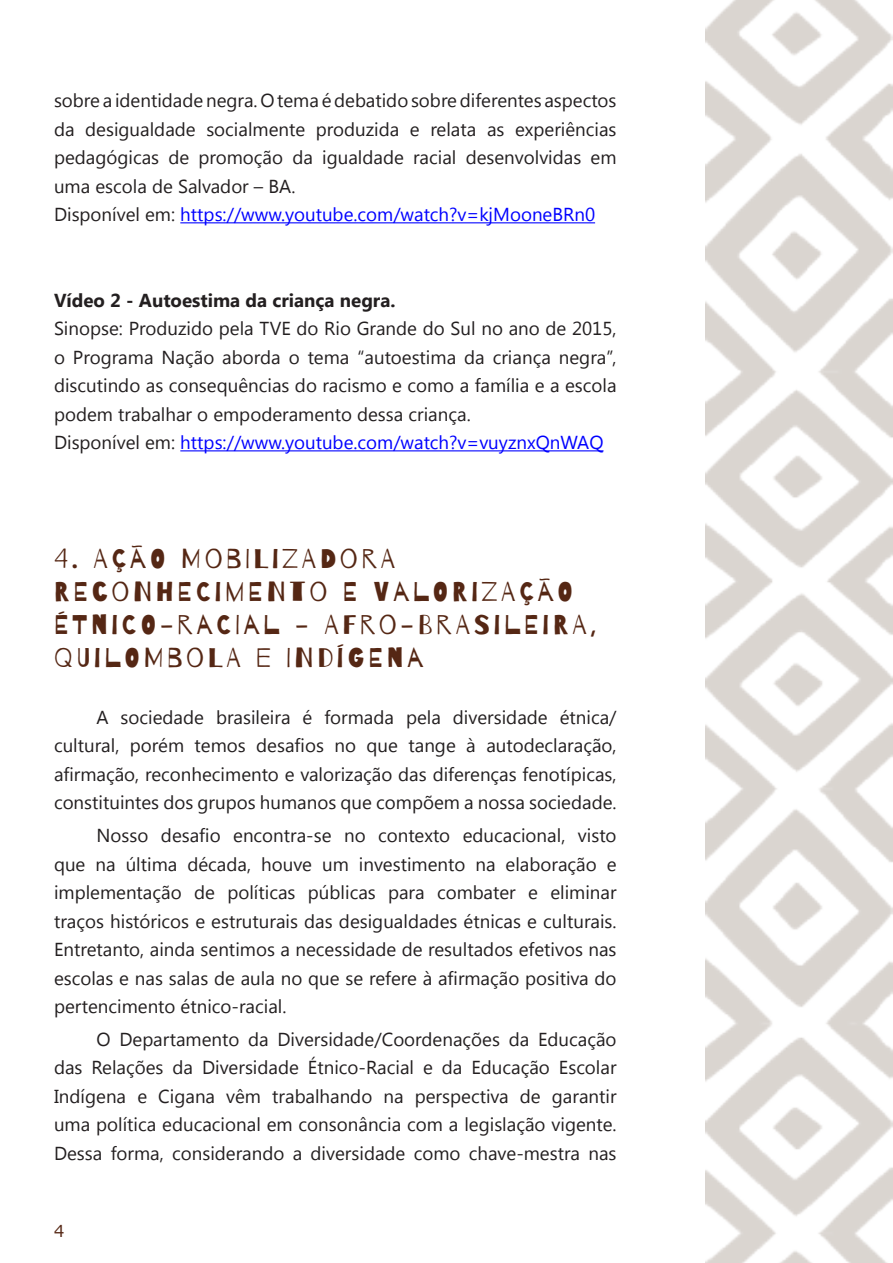
<style>
.page{position:relative;width:893px;height:1263px;background:#fff}
.page>*{position:absolute;margin:0;border:0;box-sizing:border-box;transform-origin:0 0}
.t1{font:27px/33px "Barrio";letter-spacing:.135em;color:#552714;scale:1.04 1}
.t2{font:18.75px/28.5px "Lao UI";color:#231f20;text-align:justify}
.t3{font:18.75px "Lao UI";color:#00f}
.t4{font:700 18.75px "Lao UI";color:#231f20}
.t5{font:16.5px "Meiryo";color:#552714}
.s1{color:#231f20}
</style>
<div class="page">
<img style="left:706px;top:0;width:187px;height:1263px">
<hr style="left:180px;top:222px;width:415px;height:1px;background:#00f">
<hr style="left:180px;top:450px;width:423px;height:1px;background:#00f">
<p class="t2" style="left:54px;top:86px;width:564px">sobre a identidade negra. O tema é debatido sobre diferentes aspectos da desigualdade socialmente produzida e relata as experiências pedagógicas de promoção da igualdade racial desenvolvidas em uma escola de Salvador – BA.</p>
<p class="t3" style="left:54px;top:202px;width:543px"><span class="s1">Disponível em:</span> https://www.youtube.com/watch?v=kjMooneBRn0</p>
<p class="t4" style="left:54px;top:287px;width:343px">Vídeo 2 - Autoestima da criança negra.</p>
<p class="t2" style="left:54px;top:314px;width:564px">Sinopse: Produzido pela TVE do Rio Grande do Sul no ano de 2015, o Programa Nação aborda o tema “autoestima da criança negra”, discutindo as consequências do racismo e como a família e a escola podem trabalhar o empoderamento dessa criança.</p>
<p class="t3" style="left:54px;top:430px;width:551px"><span class="s1">Disponível em:</span> https://www.youtube.com/watch?v=vuyznxQnWAQ</p>
<p class="t1" style="left:54px;top:543px;width:330px">4. AÇÃO MOBILIZADORA</p>
<p class="t1" style="left:54px;top:576px;width:522px">RECONHECIMENTO E VALORIZAÇÃO<br>ÉTNICO-RACIAL - AFRO-BRASILEIRA,<br>QUILOMBOLA E INDÍGENA</p>
<p class="t2" style="left:54px;top:702px;width:564px;text-indent:43px">A sociedade brasileira é formada pela diversidade étnica/ cultural, porém temos desafios no que tange à autodeclaração, afirmação, reconhecimento e valorização das diferenças fenotípicas, constituintes dos grupos humanos que compõem a nossa sociedade.</p>
<p class="t2" style="left:54px;top:820px;width:564px;text-indent:43px">Nosso desafio encontra-se no contexto educacional, visto que na última década, houve um investimento na elaboração e implementação de políticas públicas para combater e eliminar traços históricos e estruturais das desigualdades étnicas e culturais.<br>Entretanto, ainda sentimos a necessidade de resultados efetivos nas escolas e nas salas de aula no que se refere à afirmação positiva do pertencimento étnico-racial.</p>
<p class="t2" style="left:54px;top:1024px;width:564px;text-indent:43px">O Departamento da Diversidade/Coordenações da Educação das Relações da Diversidade Étnico-Racial e da Educação Escolar Indígena e Cigana vêm trabalhando na perspectiva de garantir uma política educacional em consonância com a legislação vigente.<br>Dessa forma, considerando a diversidade como chave-mestra nas</p>
<p class="t5" style="left:54px;top:1220px;width:12px">4</p>
</div>
